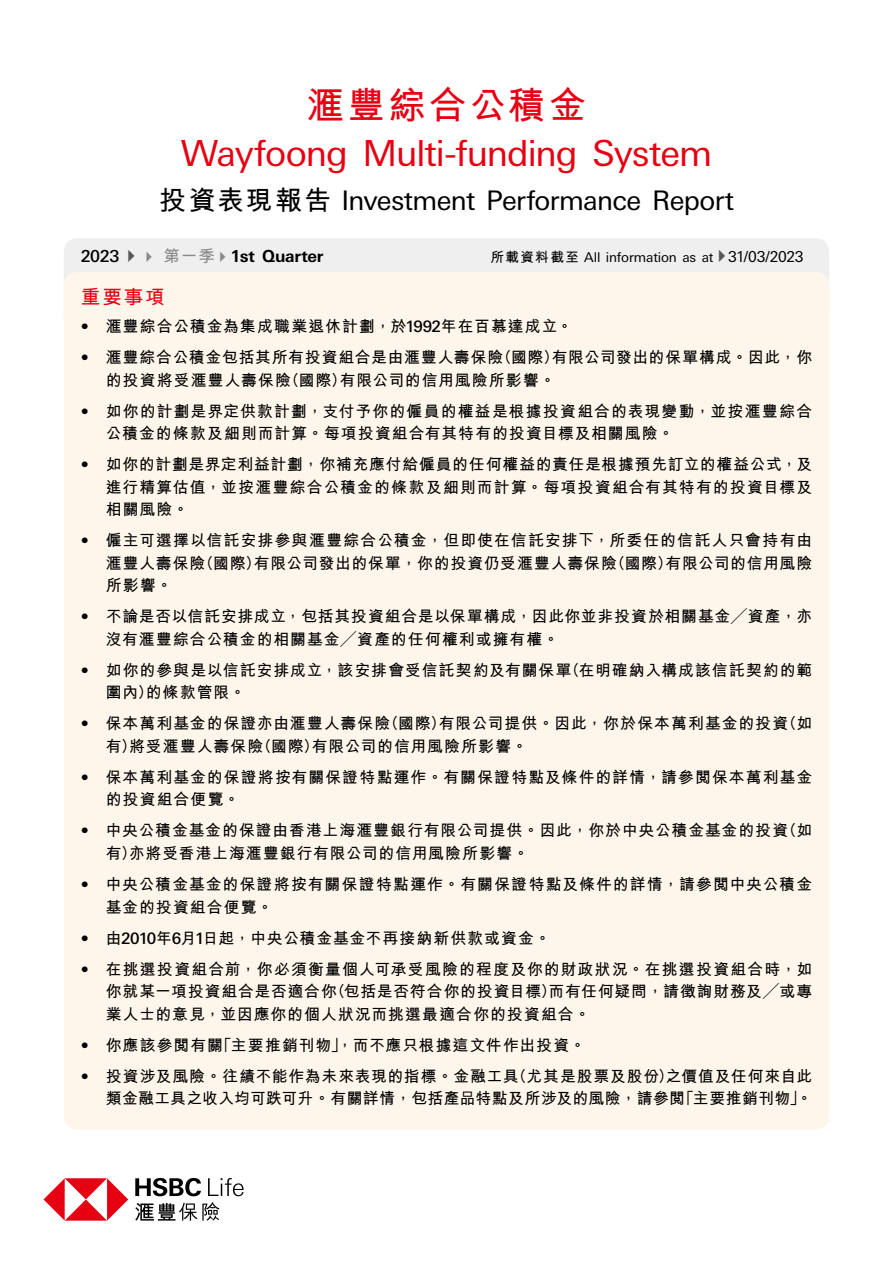
<style>
.page{position:relative;width:893px;height:1263px;background:#fff}
.page>*{position:absolute;margin:0;border:0;box-sizing:border-box;transform-origin:0 0}
.t1{font:700 37.5px "M Hei H Kfor HSBC";letter-spacing:.085em;color:#e60012}
.t2{font:36px "Univers Nextfor HSBC";letter-spacing:-.03em;color:#e60012}
.t3{font:27px "Univers Nextfor HSBC";letter-spacing:-.025em;color:#000}
.t4{font:700 19.5px "M Hei H Kfor HSBC";color:#e60012}
.t5{font:700 16.5px "Univers Nextfor HSBC";letter-spacing:-.015em;color:#000}
.t6{font:700 15.75px/22.5px "M Hei H Kfor HSBC";letter-spacing:.065em;color:#000}
.t7{font:700 15.75px/22.5px "M Hei H Kfor HSBC";letter-spacing:.035em;color:#000;text-align:right}
.t8{font:13.5px "Univers Nextfor HSBC";letter-spacing:-.015em;color:#000}
.s1{font-family:"M Hei H Kfor HSBC";font-weight:700}
.s2{font-weight:500}
.s3{color:#595757}
.s4{color:#898989}
.s5{font-family:"M Hei H Kfor HSBC";color:#898989}
.s6{font-size:15px}
.s7{font-family:"Univers Nextfor HSBC";font-weight:500}
</style>
<div class="page">
<div style="left:64px;top:238px;width:765px;height:89px;background:#efefef;border-radius:14px"></div>
<div style="left:64px;top:272px;width:765px;height:857px;background:#fef6eb;border-radius:14px"></div>
<svg style="left:43px;top:1178px;width:85px;height:43px"></svg>
<svg style="left:135px;top:1178px;width:66px;height:18px"></svg>
<svg style="left:135px;top:1202px;width:84px;height:18px"></svg>
<svg style="left:208px;top:1178px;width:36px;height:18px"></svg>
<h1 class="t1" style="left:307px;top:78px;width:281px">滙豐綜合公積金</h1>
<h2 class="t2" style="left:181px;top:128px;width:533px">Wayfoong Multi-funding System</h2>
<h3 class="t3" style="left:159px;top:181px;width:577px"><span class="s1">投資表現報告</span> Investment Performance Report</h3>
<p class="t5" style="left:81px;top:244px;width:244px"><span class="s2">2023</span><span class="s3">✔</span><span class="s4">✔</span> <span class="s5">第一季</span><span class="s4">✔</span>1st Quarter</p>
<p class="t8" style="left:491px;top:247px;width:315px"><span class="s1">所載資料截至</span> All information as at<span class="s3">✔</span><span class="s6">31/03/2023</span></p>
<p class="t4" style="left:81px;top:282px;width:86px">重要事項</p>
<p class="t6" style="left:81px;top:314px;width:493px"><span class="s7">•</span> 滙豐綜合公積金為集成職業退休計劃，於<span class="s7">1992</span>年在百慕達成立。</p>
<p class="t6" style="left:106px;top:345px;width:708px;text-indent:-25px"><span class="s7">•</span> 滙豐綜合公積金包括其所有投資組合是由滙豐人壽保險（國際）有限公司發出的保單構成。因此，你的投資將受滙豐人壽保險（國際）有限公司的信用風險所影響。</p>
<p class="t6" style="left:106px;top:398px;width:708px;text-indent:-25px"><span class="s7">•</span> 如你的計劃是界定供款計劃，支付予你的僱員的權益是根據投資組合的表現變動，並按滙豐綜合公積金的條款及細則而計算。每項投資組合有其特有的投資目標及相關風險。</p>
<p class="t6" style="left:106px;top:452px;width:708px;text-align:justify;text-indent:-25px"><span class="s7">•</span> 如你的計劃是界定利益計劃，你補充應付給僱員的任何權益的責任是根據預先訂立的權益公式，及進行精算估值，並按滙豐綜合公積金的條款及細則而計算。每項投資組合有其特有的投資目標及相關風險。</p>
<p class="t6" style="left:106px;top:528px;width:708px;text-align:justify;text-indent:-25px"><span class="s7">•</span> 僱主可選擇以信託安排參與滙豐綜合公積金，但即使在信託安排下，所委任的信託人只會持有由滙豐人壽保險（國際）有限公司發出的保單，你的投資仍受滙豐人壽保險（國際）有限公司的信用風險所影響。</p>
<p class="t6" style="left:106px;top:604px;width:708px;text-indent:-25px"><span class="s7">•</span> 不論是否以信託安排成立，包括其投資組合是以保單構成，因此你並非投資於相關基金╱資產，亦沒有滙豐綜合公積金的相關基金╱資產的任何權利或擁有權。</p>
<p class="t6" style="left:106px;top:657px;width:708px;text-indent:-25px"><span class="s7">•</span> 如你的參與是以信託安排成立，該安排會受信託契約及有關保單（在明確納入構成該信託契約的範圍內）的條款管限。</p>
<p class="t6" style="left:106px;top:711px;width:708px;text-indent:-25px"><span class="s7">•</span> 保本萬利基金的保證亦由滙豐人壽保險（國際）有限公司提供。因此，你於保本萬利基金的投資（如有）將受滙豐人壽保險（國際）有限公司的信用風險所影響。</p>
<p class="t6" style="left:106px;top:764px;width:708px;text-indent:-25px"><span class="s7">•</span> 保本萬利基金的保證將按有關保證特點運作。有關保證特點及條件的詳情，請參閱保本萬利基金的投資組合便覽。</p>
<p class="t6" style="left:106px;top:818px;width:708px;text-indent:-25px"><span class="s7">•</span> 中央公積金基金的保證由香港上海滙豐銀行有限公司提供。因此，你於中央公積金基金的投資（如有）亦將受香港上海滙豐銀行有限公司的信用風險所影響。</p>
<p class="t6" style="left:106px;top:871px;width:708px;text-indent:-25px"><span class="s7">•</span> 中央公積金基金的保證將按有關保證特點運作。有關保證特點及條件的詳情，請參閱中央公積金基金的投資組合便覽。</p>
<p class="t6" style="left:81px;top:925px;width:471px"><span class="s7">•</span> 由<span class="s7">2010</span>年<span class="s7">6</span>月<span class="s7">1</span>日起，中央公積金基金不再接納新供款或資金。</p>
<p class="t6" style="left:106px;top:956px;width:708px;text-align:justify;text-indent:-25px"><span class="s7">•</span> 在挑選投資組合前，你必須衡量個人可承受風險的程度及你的財政狀況。在挑選投資組合時，如你就某一項投資組合是否適合你（包括是否符合你的投資目標）而有任何疑問，請徵詢財務及╱或專業人士的意見，並因應你的個人狀況而挑選最適合你的投資組合。</p>
<p class="t6" style="left:81px;top:1032px;width:506px"><span class="s7">•</span> 你應該參閱有關「主要推銷刊物」，而不應只根據這文件作出投資。</p>
<p class="t7" style="left:81px;top:1063px;width:733px"><span class="s7">•</span> 投資涉及風險。往績不能作為未來表現的指標。金融工具（尤其是股票及股份）之價值及任何來自此類金融工具之收入均可跌可升。有關詳情，包括產品特點及所涉及的風險，請參閱「主要推銷刊物」。</p>
</div>
